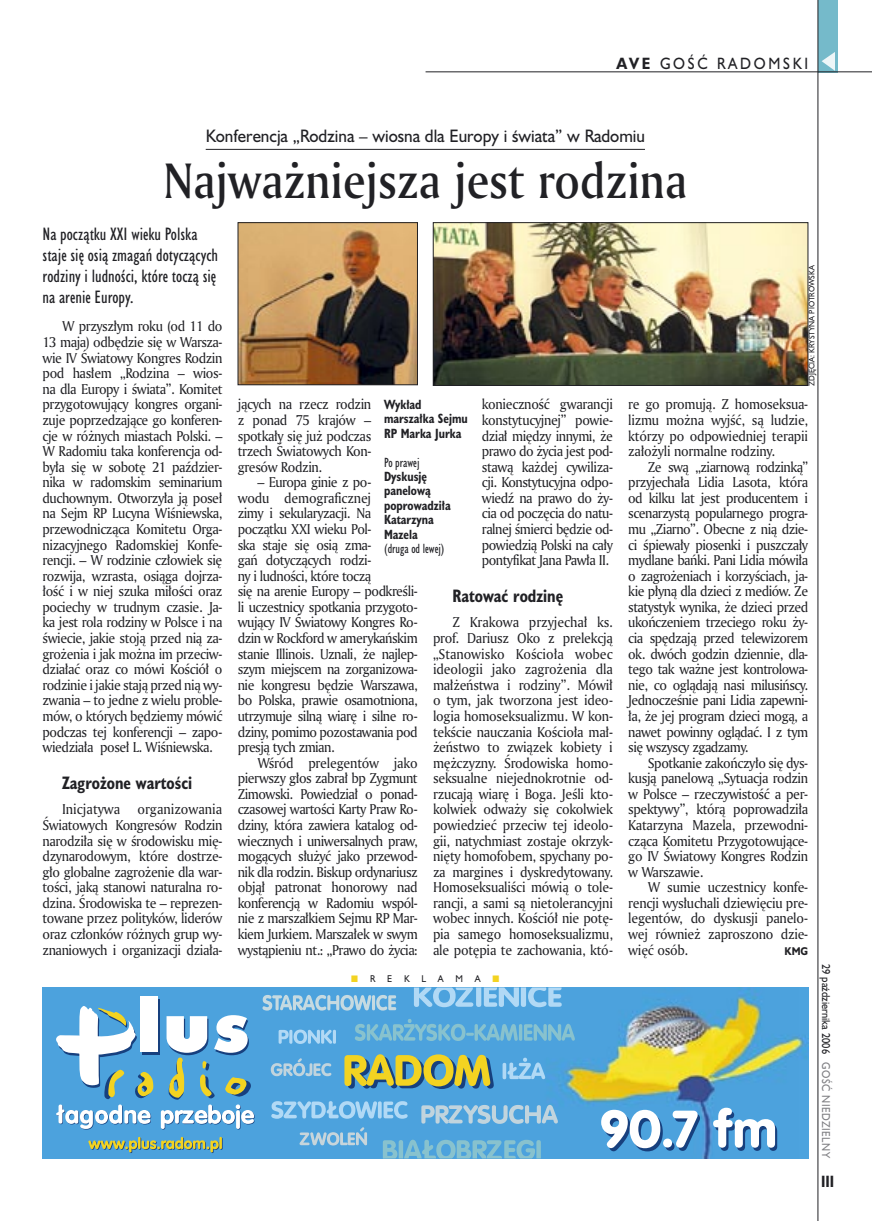
<style>
.page{position:relative;width:872px;height:1221px;background:#fff}
.page>*{position:absolute;margin:0;border:0;box-sizing:border-box;transform-origin:0 0}
._05a_tytyl_AmMd_32_pt{font:48px "Amerigo Md PL";color:#212125;scale:.9 1}
._06-4_lead_lokal_HuCn_11_pt{font:16.5px/21px "Humanst 521 Cn PL";color:#212125}
._04-3_nadtytul_lokal{font:16.5px "Humanst 521 PL";color:#212125;scale:.94 1}
._04_srodtytul_HuCB_11_pt{font:700 16.5px "Humanst 521 Cn PL";color:#212125;scale:.94 1}
._15b_temat_prawo{font:15px "Humanst 521 PL";letter-spacing:.2em;color:#212125;scale:.9 1}
._17_pagina_prawa{font:700 15px "Humanst 521 Cn PL";color:#212125;scale:.94 1}
._01_body_tekst{font:13.8px/15.6px "Amerigo PL";letter-spacing:-.04em;color:#212125;text-align:justify;scale:.94 1}
._01_body_tekst-2{font:13.8px "Amerigo PL";color:#212125;scale:.94 1}
._09_podpis_zdjecia_HuCnB{font:700 12.3px/14.4px "Humanst 521 Cn PL";color:#212125;scale:.94 1}
._09_podpis_zdjecia_HuCnB-2{font:12.3px "Humanst 521 Cn PL";color:#212125;scale:.94 1}
._19_data_prawa{font:10.5px "Humanst 521 PL";color:#212125;scale:.9 1}
._19a_data_prawa_GOSC{font:10.5px "Humanst 521 PL";letter-spacing:.05em;color:#7f7f83;scale:.9 1}
._01_body_tekst-3{font:700 10.35px "Humanst 521 PL";color:#212125;scale:.9 1}
._19b_reklama_lewa{font:9px "Humanst 521 PL";color:#212125;scale:.94 1}
._09a_autor_zdjecia_Hu_5_pt{font:7.5px "Humanst 521 PL";color:#212125;scale:.94 1}
.s1{font-weight:700}
.s2{font-weight:400}
</style>
<div class="page">
<div style="left:818px;top:0;width:19px;height:72px;background:#75baca"></div>
<hr style="left:817px;top:0;width:1px;height:1220px;background:#212125">
<svg style="left:821px;top:52px;width:14px;height:19px"></svg>
<hr style="left:425px;top:72px;width:447px;height:1px;background:#212125">
<img style="left:43px;top:987px;width:765px;height:171px">
<svg style="left:601px;top:1107px;width:176px;height:44px"></svg>
<svg style="left:278px;top:1029px;width:58px;height:14px"></svg>
<svg style="left:271px;top:1101px;width:136px;height:17px"></svg>
<svg style="left:271px;top:1058px;width:60px;height:18px"></svg>
<svg style="left:421px;top:1104px;width:137px;height:19px"></svg>
<svg style="left:262px;top:994px;width:134px;height:16px"></svg>
<svg style="left:355px;top:1018px;width:220px;height:22px"></svg>
<svg style="left:502px;top:1057px;width:43px;height:22px"></svg>
<svg style="left:299px;top:1127px;width:68px;height:18px"></svg>
<svg style="left:383px;top:1139px;width:158px;height:19px"></svg>
<div style="left:142px;top:998px;width:17px;height:56px;background:#17407e"></div>
<div style="left:141px;top:996px;width:17px;height:55px;background:#fff"></div>
<svg style="left:55px;top:1005px;width:200px;height:124px"></svg>
<svg style="left:344px;top:1054px;width:150px;height:34px"></svg>
<svg style="left:88px;top:1136px;width:135px;height:16px"></svg>
<hr style="left:206px;top:149px;width:439px;height:1px;background:#212125">
<img style="left:435px;top:224px;width:371px;height:160px">
<div style="left:433px;top:222px;width:375px;height:164px;border:1px solid #212125"></div>
<img style="left:240px;top:224px;width:176px;height:159px">
<div style="left:238px;top:222px;width:180px;height:163px;border:1px solid #212125"></div>
<svg style="left:414px;top:987px;width:148px;height:20px"></svg>
<p class="_15b_temat_prawo" style="left:616px;top:53px;width:215px"><span class="s1">AVE</span> GOŚĆ RADOMSKI</p>
<p class="_04-3_nadtytul_lokal" style="left:206px;top:125px;width:469px">Konferencja „Rodzina – wiosna dla Europy i świata” w Radomiu</p>
<p class="_05a_tytyl_AmMd_32_pt" style="left:164px;top:149px;width:583px">Najważniejsza jest rodzina</p>
<p class="_06-4_lead_lokal_HuCn_11_pt" style="left:43px;top:223px;width:177px">Na początku XXI wieku Polska staje się osią zmagań dotyczących rodziny i ludności, które toczą się na arenie Europy.</p>
<p class="_01_body_tekst" style="left:43px;top:318px;width:193px;text-indent:20px">W przyszłym roku (od 11 do 13 maja) odbędzie się w Warsza&shy;wie IV Światowy Kongres Rodzin pod hasłem „Rodzina – wios&shy;na dla Europy i świata”. Komitet przygotowujący kongres organi&shy;zuje poprzedzające go konferen&shy;cje w różnych miastach Polski. – W Radomiu taka konferencja od&shy;była się w sobotę 21 paździer&shy;nika w radomskim seminarium duchownym. Otworzyła ją poseł na Sejm RP Lucyna Wiśniewska, przewodnicząca Komitetu Orga&shy;nizacyjnego Radomskiej Konfe&shy;rencji. – W rodzinie człowiek się rozwija, wzrasta, osiąga dojrza&shy;łość i w niej szuka miłości oraz pociechy w trudnym czasie. Ja&shy;ka jest rola rodziny w Polsce i na świecie, jakie stoją przed nią za&shy;grożenia i jak można im przeciw&shy;działać oraz co mówi Kościół o rodzinie i jakie stają przed nią wy&shy;zwania – to jedne z wielu proble&shy;mów, o których będziemy mówić podczas tej konferencji – zapo&shy;wiedziała poseł L. Wiśniewska.</p>
<p class="_04_srodtytul_HuCB_11_pt" style="left:62px;top:771px;width:140px">Zagrożone wartości</p>
<p class="_01_body_tekst-2" style="left:62px;top:800px;width:63px">Inicjatywa</p>
<p class="_01_body_tekst" style="left:43px;top:801px;width:193px;text-indent:95px">organizowania Światowych Kongresów Rodzin narodziła się w środowisku mię&shy;dzynarodowym, które dostrze&shy;gło globalne zagrożenie dla war&shy;tości, jaką stanowi naturalna ro&shy;dzina. Środowiska te – reprezen&shy;towane przez polityków, liderów oraz członków różnych grup wy&shy;znaniowych i organizacji działa-</p>
<p class="_01_body_tekst" style="left:238px;top:396px;width:143px">jących na rzecz rodzin z ponad 75 krajów – spotkały się już podczas trzech Światowych Kon&shy;gresów Rodzin.</p>
<p class="_01_body_tekst" style="left:238px;top:474px;width:193px;text-align:left;text-indent:20px">– Europa ginie z po-<br>wodu demograficznej<br>zimy i sekularyzacji. Na początku XXI wieku Pol-<br>ska staje się osią zma-<br>gań dotyczących rodzi-<br>ny i ludności, które toczą<br>się na arenie Europy – podkreśli&shy;li uczestnicy spotkania przygoto&shy;wujący IV Światowy Kongres Ro&shy;dzin w Rockford w amerykańskim stanie Illinois. Uznali, że najlep&shy;szym miejscem na zorganizowa&shy;nie kongresu będzie Warszawa, bo Polska, prawie osamotniona, utrzymuje silną wiarę i silne ro&shy;dziny, pomimo pozostawania pod presją tych zmian.</p>
<p class="_01_body_tekst" style="left:238px;top:754px;width:193px;text-indent:20px">Wśród prelegentów jako pierwszy głos zabrał bp Zygmunt Zimowski. Powiedział o ponad&shy;czasowej wartości Karty Praw Ro&shy;dziny, która zawiera katalog od&shy;wiecznych i uniwersalnych praw, mogących służyć jako przewod&shy;nik dla rodzin. Biskup ordynariusz objął patronat honorowy nad konferencją w Radomiu wspól&shy;nie z marszałkiem Sejmu RP Mar&shy;kiem Jurkiem. Marszałek w swym wystąpieniu nt.: „Prawo do życia:</p>
<p class="_01_body_tekst" style="left:482px;top:396px;width:141px">konieczność gwarancji konstytucyjnej” powie&shy;dział między innymi, że prawo do życia jest pod&shy;stawą każdej cywiliza&shy;cji. Konstytucyjna odpo&shy;wiedź na prawo do ży&shy;cia od poczęcia do natu&shy;ralnej śmierci będzie od&shy;powiedzią Polski na cały pontyfikat Jana Pawła II.</p>
<p class="_04_srodtytul_HuCB_11_pt" style="left:452px;top:584px;width:119px">Ratować rodzinę</p>
<p class="_01_body_tekst" style="left:433px;top:614px;width:193px;text-indent:20px">Z Krakowa przyjechał ks. prof. Dariusz Oko z prelekcją „Stanowisko Kościoła wobec ideologii jako zagrożenia dla małżeństwa i rodziny”. Mówił o tym, jak tworzona jest ideo&shy;logia homoseksualizmu. W kon&shy;tekście nauczania Kościoła mał&shy;żeństwo to związek kobiety i mężczyzny. Środowiska homo&shy;seksualne niejednokrotnie od&shy;rzucają wiarę i Boga. Jeśli kto&shy;kolwiek odważy się cokolwiek powiedzieć przeciw tej ideolo&shy;gii, natychmiast zostaje okrzyk&shy;nięty homofobem, spychany po&shy;za margines i dyskredytowany.<br>Homoseksualiści mówią o tole&shy;rancji, a sami są nietolerancyjni wobec innych. Kościół nie potę&shy;pia samego homoseksualizmu, ale potępia te zachowania, któ-</p>
<p class="_09_podpis_zdjecia_HuCnB" style="left:384px;top:397px;width:91px">Wykład marszałka Sejmu<br>RP Marka Jurka</p>
<p class="_09_podpis_zdjecia_HuCnB-2" style="left:384px;top:454px;width:39px">Po prawej</p>
<p class="_09_podpis_zdjecia_HuCnB" style="left:384px;top:469px;width:72px">Dyskusję panelową poprowadziła<br>Katarzyna<br>Mazela<br><span class="s2">(druga od lewej)</span></p>
<p class="_19b_reklama_lewa" style="left:370px;top:972px;width:7px">R</p>
<p class="_19b_reklama_lewa" style="left:387px;top:972px;width:7px">E</p>
<p class="_19b_reklama_lewa" style="left:404px;top:972px;width:8px">K</p>
<p class="_19b_reklama_lewa" style="left:421px;top:972px;width:6px">L</p>
<p class="_19b_reklama_lewa" style="left:438px;top:972px;width:8px">A</p>
<p class="_19b_reklama_lewa" style="left:455px;top:972px;width:9px">M</p>
<p class="_19b_reklama_lewa" style="left:475px;top:972px;width:8px">A</p>
<p class="_09a_autor_zdjecia_Hu_5_pt" style="left:806px;top:386px;width:130px;rotate:-90deg">ZDJĘCIA: KRYSTYNA PIOTROWSKA</p>
<p class="_01_body_tekst" style="left:628px;top:396px;width:193px">re go promują. Z homoseksua&shy;lizmu można wyjść, są ludzie, którzy po odpowiedniej terapii założyli normalne rodziny.</p>
<p class="_01_body_tekst" style="left:628px;top:458px;width:193px;text-indent:20px">Ze swą „ziarnową rodzinką” przyjechała Lidia Lasota, która od kilku lat jest producentem i scenarzystą popularnego progra&shy;mu „Ziarno”. Obecne z nią dzie&shy;ci śpiewały piosenki i puszczały mydlane bańki. Pani Lidia mówiła o zagrożeniach i korzyściach, ja&shy;kie płyną dla dzieci z mediów. Ze statystyk wynika, że dzieci przed ukończeniem trzeciego roku ży&shy;cia spędzają przed telewizorem ok. dwóch godzin dziennie, dla&shy;tego tak ważne jest kontrolowa&shy;nie, co oglądają nasi milusińscy.<br>Jednocześnie pani Lidia zapewni&shy;ła, że jej program dzieci mogą, a nawet powinny oglądać. I z tym się wszyscy zgadzamy.</p>
<p class="_01_body_tekst" style="left:628px;top:754px;width:193px;text-indent:20px">Spotkanie zakończyło się dys&shy;kusją panelową „Sytuacja rodzin w Polsce – rzeczywistość a per&shy;spektywy”, którą poprowadziła Katarzyna Mazela, przewodni&shy;cząca Komitetu Przygotowujące&shy;go IV Światowy Kongres Rodzin w Warszawie.</p>
<p class="_01_body_tekst" style="left:628px;top:879px;width:193px;text-indent:20px">W sumie uczestnicy konfe&shy;rencji wysłuchali dziewięciu pre&shy;legentów, do dyskusji panelo&shy;wej również zaproszono dzie&shy;więć osób.</p>
<p class="_01_body_tekst-3" style="left:784px;top:943px;width:28px">KMG</p>
<p class="_19_data_prawa" style="left:833px;top:964px;width:101px;rotate:90deg">29 października 2006</p>
<p class="_19a_data_prawa_GOSC" style="left:833px;top:1062px;width:108px;rotate:90deg">GOŚĆ NIEDZIELNY</p>
<p class="_17_pagina_prawa" style="left:821px;top:1171px;width:15px">III</p>
</div>
